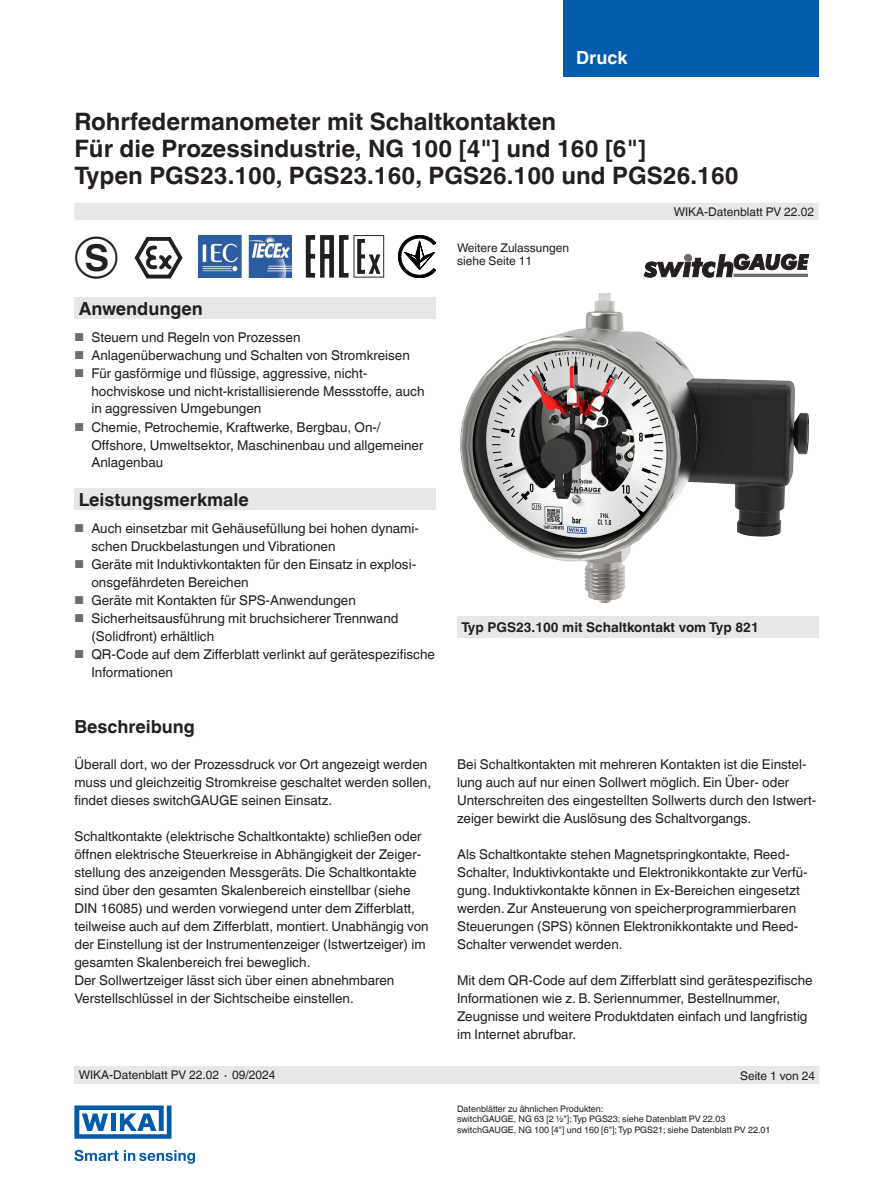
<style>
.page{position:relative;width:893px;height:1188px;background:#fff}
.page>*{position:absolute;margin:0;border:0;box-sizing:border-box;transform-origin:0 0}
.t1{font:46.5px "Wika";color:#231f20}
.t2{font:700 24px/27px "Helvetica World";color:#231f20}
.t3{font:700 18px "Helvetica World";color:#231f20}
.t4{font:700 18px "Helvetica World";color:#fff}
.t5{font:13.5px/18px "Helvetica World";color:#231f20}
.t6{font:700 13.5px "Helvetica World";color:#231f20}
.t7{font:12px/13.5px "Helvetica World";color:#231f20}
.t8{font:9px/10.5px "Helvetica World";color:#231f20}
.s1{font-size:11.55px;color:#6c6d70}
</style>
<div class="page">
<div style="left:563px;top:0;width:256px;height:77px;background:#035cac"></div>
<div style="left:74px;top:1066px;width:745px;height:18px;background:#e6e7e9"></div>
<svg style="left:74px;top:1150px;width:121px;height:14px"></svg>
<svg style="left:74px;top:1106px;width:98px;height:33px"></svg>
<div style="left:74px;top:203px;width:745px;height:17px;background:#e6e7e9"></div>
<img style="left:460px;top:293px;width:350px;height:310px">
<div style="left:74px;top:298px;width:362px;height:21px;background:#e6e7e9"></div>
<div style="left:74px;top:489px;width:362px;height:21px;background:#e6e7e9"></div>
<svg style="left:643px;top:254px;width:166px;height:24px"></svg>
<div style="left:685px;top:254px;width:6px;height:7px;background:#6c6d70;border-radius:50%"></div>
<div style="left:684px;top:254px;width:8px;height:8px;border:1px solid #6c6d70;border-radius:50%"></div>
<hr style="left:733px;top:274px;width:75px;height:3px;background:#6c6d70">
<div style="left:457px;top:617px;width:361px;height:21px;background:#e6e7e9"></div>
<svg style="left:134px;top:237px;width:49px;height:42px"></svg>
<svg style="left:306px;top:235px;width:78px;height:43px"></svg>
<img style="left:199px;top:235px;width:93px;height:43px">
<svg style="left:398px;top:235px;width:38px;height:43px"></svg>
<h3 class="t4" style="left:576px;top:47px;width:53px">Druck</h3>
<h2 class="t2" style="left:74px;top:108px;width:666px">Rohrfedermanometer mit Schaltkontakten<br>Für die Prozessindustrie, NG 100 [4"] und 160 [6"]<br>Typen PGS23.100, PGS23.160, PGS26.100 und PGS26.160</h2>
<h1 class="t1" style="left:74px;top:235px;width:46px">k</h1>
<h3 class="t3" style="left:79px;top:298px;width:126px">Anwendungen</h3>
<p class="t5" style="left:74px;top:328px;width:228px"><span class="s1">■</span> Steuern und Regeln von Prozessen</p>
<p class="t5" style="left:74px;top:346px;width:337px"><span class="s1">■</span> Anlagenüberwachung und Schalten von Stromkreisen</p>
<p class="t5" style="left:91px;top:364px;width:335px;text-indent:-17px"><span class="s1">■</span> Für gasförmige und flüssige, aggressive, nicht&shy;hochviskose und nicht-kristallisierende Messstoffe, auch in aggressiven Umgebungen</p>
<p class="t5" style="left:91px;top:418px;width:334px;text-indent:-17px"><span class="s1">■</span> Chemie, Petrochemie, Kraftwerke, Bergbau, On-/<br>Offshore, Umweltsektor, Maschinenbau und allgemeiner<br>Anlagenbau</p>
<h3 class="t3" style="left:79px;top:489px;width:172px">Leistungsmerkmale</h3>
<p class="t5" style="left:91px;top:519px;width:329px;text-indent:-17px"><span class="s1">■</span> Auch einsetzbar mit Gehäusefüllung bei hohen dynami&shy;schen Druckbelastungen und Vibrationen</p>
<p class="t5" style="left:91px;top:555px;width:326px;text-indent:-17px"><span class="s1">■</span> Geräte mit Induktivkontakten für den Einsatz in explosi&shy;onsgefährdeten Bereichen</p>
<p class="t5" style="left:74px;top:591px;width:283px"><span class="s1">■</span> Geräte mit Kontakten für SPS-Anwendungen</p>
<p class="t5" style="left:91px;top:609px;width:309px;text-indent:-17px"><span class="s1">■</span> Sicherheitsausführung mit bruchsicherer Trennwand (Solidfront) erhältlich</p>
<p class="t5" style="left:91px;top:645px;width:345px;text-indent:-17px"><span class="s1">■</span> QR-Code auf dem Zifferblatt verlinkt auf gerätespezifische<br>Informationen</p>
<h3 class="t3" style="left:74px;top:717px;width:122px">Beschreibung</h3>
<p class="t5" style="left:74px;top:756px;width:358px">Überall dort, wo der Prozessdruck vor Ort angezeigt werden muss und gleichzeitig Stromkreise geschaltet werden sollen, findet dieses switchGAUGE seinen Einsatz.</p>
<p class="t5" style="left:74px;top:828px;width:356px">Schaltkontakte (elektrische Schaltkontakte) schließen oder öffnen elektrische Steuerkreise in Abhängigkeit der Zeiger&shy;stellung des anzeigenden Messgeräts. Die Schaltkontakte sind über den gesamten Skalenbereich einstellbar (siehe DIN 16085) und werden vorwiegend unter dem Zifferblatt, teilweise auch auf dem Zifferblatt, montiert. Unabhängig von der Einstellung ist der Instrumentenzeiger (Istwertzeiger) im gesamten Skalenbereich frei beweglich.<br>Der Sollwertzeiger lässt sich über einen abnehmbaren Verstellschlüssel in der Sichtscheibe einstellen.</p>
<p class="t7" style="left:79px;top:1068px;width:198px">WIKA-Datenblatt PV 22.02 ∙ 09/2024</p>
<p class="t7" style="left:457px;top:241px;width:113px">Weitere Zulassungen siehe Seite 11</p>
<p class="t7" style="left:674px;top:205px;width:142px">WIKA-Datenblatt PV 22.02</p>
<p class="t6" style="left:461px;top:619px;width:299px">Typ PGS23.100 mit Schaltkontakt vom Typ 821</p>
<p class="t5" style="left:457px;top:756px;width:361px">Bei Schaltkontakten mit mehreren Kontakten ist die Einstel&shy;lung auch auf nur einen Sollwert möglich. Ein Über- oder Unterschreiten des eingestellten Sollwerts durch den Istwert&shy;zeiger bewirkt die Auslösung des Schaltvorgangs.</p>
<p class="t5" style="left:457px;top:846px;width:352px">Als Schaltkontakte stehen Magnetspringkontakte, Reed-Schalter, Induktivkontakte und Elektronikkontakte zur Verfü&shy;gung. Induktivkontakte können in Ex-Bereichen eingesetzt werden. Zur Ansteuerung von speicherprogrammierbaren Steuerungen (SPS) können Elektronikkontakte und Reed-Schalter verwendet werden.</p>
<p class="t5" style="left:457px;top:972px;width:357px">Mit dem QR-Code auf dem Zifferblatt sind gerätespezifische Informationen wie z. B. Seriennummer, Bestellnummer, Zeugnisse und weitere Produktdaten einfach und langfristig im Internet abrufbar.</p>
<p class="t7" style="left:740px;top:1069px;width:77px">Seite 1 von 24</p>
<p class="t8" style="left:457px;top:1104px;width:315px">Datenblätter zu ähnlichen Produkten:<br>switchGAUGE, NG 63 [2 ½"]; Typ PGS23; siehe Datenblatt PV 22.03 switchGAUGE, NG 100 [4"] und 160 [6"]; Typ PGS21; siehe Datenblatt PV 22.01</p>
</div>
